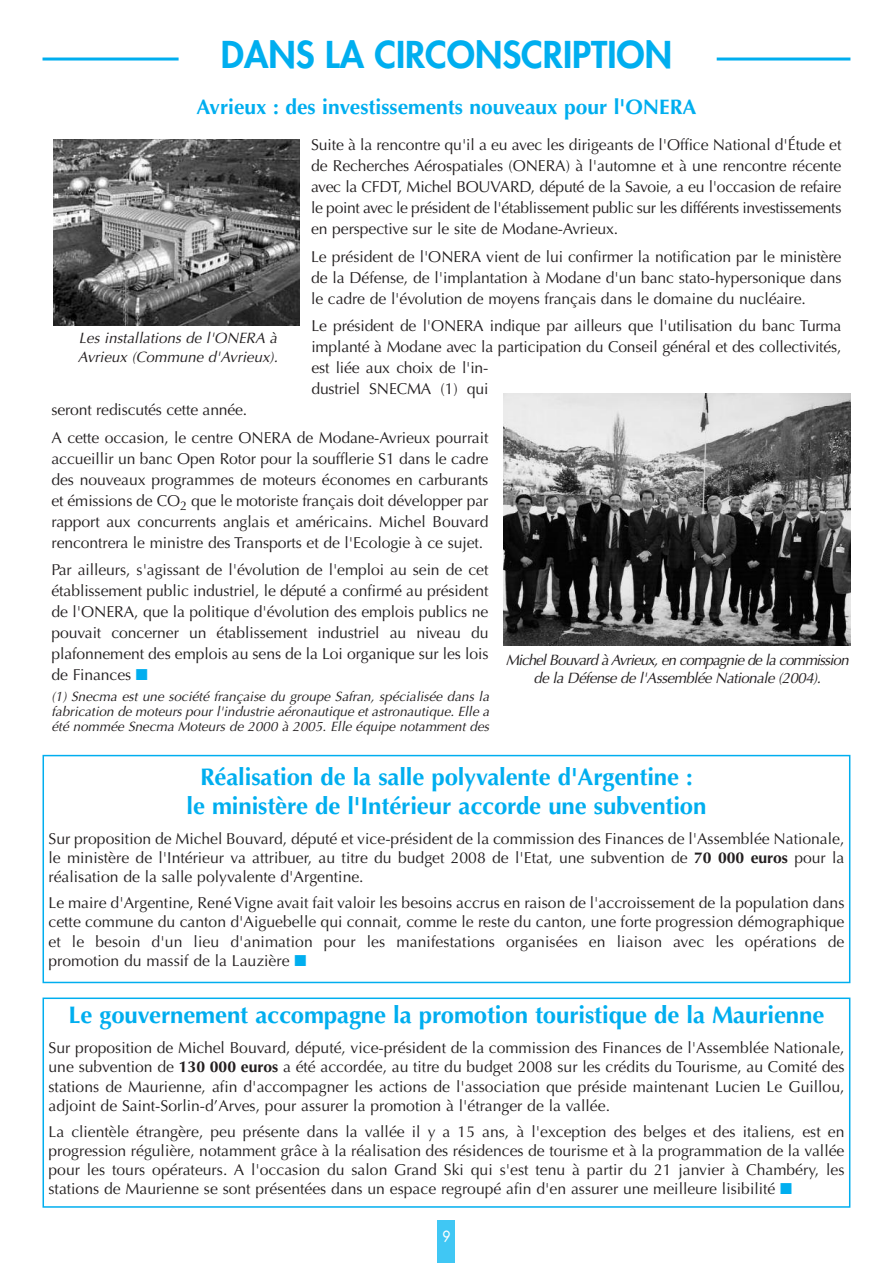
<style>
.page{position:relative;width:893px;height:1263px;background:#fff}
.page>*{position:absolute;margin:0;border:0;box-sizing:border-box;transform-origin:0 0}
.t1{font:800 36px "Futura";color:#00aeef}
.t2{font:700 24px/29.4px "Optima";letter-spacing:-.005em;color:#00aeef;text-align:center}
.t3{font:700 21px "Optima";color:#00aeef}
.t4{font:15.75px/21px "Optima";letter-spacing:-.005em;color:#231f20;text-align:justify}
.t5{font:italic 15px/18.3px "Optima";letter-spacing:-.055em;color:#231f20;text-align:center}
.t6{font:italic 15px/18.3px "Optima";color:#231f20}
.t7{font:15px "Futura";color:#fff;scale:.9 1}
.t8{font:italic 13.5px/15px "Optima";color:#231f20;text-align:justify}
.s1{color:#00aeef}
.s2{font-weight:700}
</style>
<div class="page">
<div style="left:438px;top:1220px;width:17px;height:43px;background:#40c7f4"></div>
<hr style="left:717px;top:58px;width:133px;height:3px;background:#00aeef">
<hr style="left:43px;top:58px;width:136px;height:3px;background:#00aeef">
<img style="left:53px;top:139px;width:246px;height:186px">
<img style="left:503px;top:394px;width:347px;height:251px">
<div style="left:43px;top:755px;width:807px;height:228px;border:2px solid #00aeef"></div>
<div style="left:43px;top:997px;width:807px;height:211px;border:2px solid #00aeef"></div>
<h1 class="t1" style="left:221px;top:38px;width:453px">DANS LA CIRCONSCRIPTION</h1>
<h3 class="t3" style="left:196px;top:98px;width:502px">Avrieux : des investissements nouveaux pour l'ONERA</h3>
<p class="t4" style="left:311px;top:136px;width:532px">Suite à la rencontre qu'il a eu avec les dirigeants de l'Office National d'Étude et de Recherches Aérospatiales (ONERA) à l'automne et à une rencontre récente avec la CFDT, Michel BOUVARD, député de la Savoie, a eu l'occasion de refaire le point avec le président de l'établissement public sur les différents investissements en perspective sur le site de Modane-Avrieux.</p>
<p class="t4" style="left:311px;top:247px;width:532px">Le président de l'ONERA vient de lui confirmer la notification par le ministère de la Défense, de l'implantation à Modane d'un banc stato-hypersonique dans le cadre de l'évolution de moyens français dans le domaine du nucléaire.</p>
<p class="t4" style="left:311px;top:317px;width:531px;text-align:left">Le président de l'ONERA indique par ailleurs que l'utilisation du banc Turma implanté à Modane avec la participation du Conseil général et des collectivités, est liée aux choix de l'in-<br>dustriel SNECMA (1) qui</p>
<p class="t4" style="left:52px;top:398px;width:438px;line-height:27.5px">seront rediscutés cette année.<br>A cette occasion, le centre ONERA de Modane-Avrieux pourrait</p>
<p class="t4" style="left:52px;top:449px;width:438px">accueillir un banc Open Rotor pour la soufflerie S1 dans le cadre des nouveaux programmes de moteurs économes en carburants et émissions de CO<sub>2</sub> que le motoriste français doit développer par rapport aux concurrents anglais et américains. Michel Bouvard rencontrera le ministre des Transports et de l'Ecologie à ce sujet.</p>
<p class="t4" style="left:52px;top:561px;width:438px">Par ailleurs, s'agissant de l'évolution de l'emploi au sein de cet établissement public industriel, le député a confirmé au président de l'ONERA, que la politique d'évolution des emplois publics ne pouvait concerner un établissement industriel au niveau du plafonnement des emplois au sens de la Loi organique sur les lois de Finances <span class="s1">■</span></p>
<p class="t8" style="left:52px;top:691px;width:439px">(1) Snecma est une société française du groupe Safran, spécialisée dans la fabrication de moteurs pour l'industrie aéronautique et astronautique. Elle a été nommée Snecma Moteurs de 2000 à 2005. Elle équipe notamment des</p>
<p class="t6" style="left:78px;top:330px;width:202px">Les installations de l'ONERA à<br>Avrieux (Commune d'Avrieux).</p>
<p class="t5" style="left:506px;top:652px;width:345px">Michel Bouvard à Avrieux, en compagnie de la commission de la Défense de l'Assemblée Nationale (2004).</p>
<h2 class="t2" style="left:186px;top:764px;width:521px">Réalisation de la salle polyvalente d'Argentine :<br>le ministère de l'Intérieur accorde une subvention</h2>
<p class="t4" style="left:49px;top:830px;width:797px;line-height:19.4px">Sur proposition de Michel Bouvard, député et vice-président de la commission des Finances de l'Assemblée Nationale, le ministère de l'Intérieur va attribuer, au titre du budget 2008 de l'Etat, une subvention de <span class="s2">70 000 euros</span> pour la réalisation de la salle polyvalente d'Argentine.</p>
<p class="t4" style="left:49px;top:894px;width:797px;line-height:19.4px">Le maire d'Argentine, René Vigne avait fait valoir les besoins accrus en raison de l'accroissement de la population dans cette commune du canton d'Aiguebelle qui connait, comme le reste du canton, une forte progression démographique et le besoin d'un lieu d'animation pour les manifestations organisées en liaison avec les opérations de promotion du massif de la Lauzière <span class="s1">■</span></p>
<h2 class="t2" style="left:69px;top:1003px;width:757px">Le gouvernement accompagne la promotion touristique de la Maurienne</h2>
<p class="t4" style="left:49px;top:1039px;width:797px;line-height:19.4px">Sur proposition de Michel Bouvard, député, vice-président de la commission des Finances de l'Assemblée Nationale, une subvention de <span class="s2">130 000 euros</span> a été accordée, au titre du budget 2008 sur les crédits du Tourisme, au Comité des stations de Maurienne, afin d'accompagner les actions de l'association que préside maintenant Lucien Le Guillou, adjoint de Saint-Sorlin-d’Arves, pour assurer la promotion à l'étranger de la vallée.</p>
<p class="t4" style="left:49px;top:1123px;width:797px;line-height:19.4px">La clientèle étrangère, peu présente dans la vallée il y a 15 ans, à l'exception des belges et des italiens, est en progression régulière, notamment grâce à la réalisation des résidences de tourisme et à la programmation de la vallée pour les tours opérateurs. A l'occasion du salon Grand Ski qui s'est tenu à partir du 21 janvier à Chambéry, les stations de Maurienne se sont présentées dans un espace regroupé afin d'en assurer une meilleure lisibilité <span class="s1">■</span></p>
<p class="t7" style="left:443px;top:1229px;width:10px">9</p>
</div>
